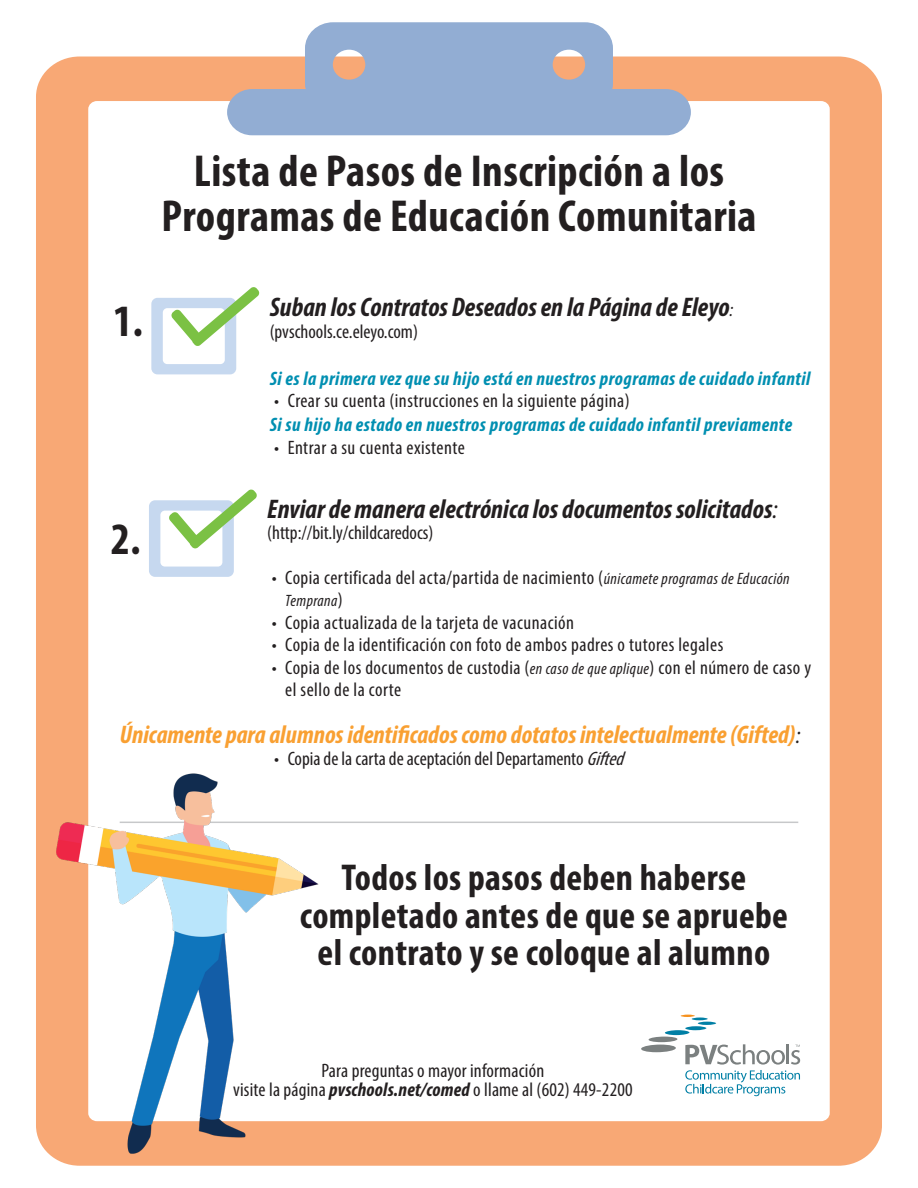
<style>
.page{position:relative;width:918px;height:1188px;background:#fff}
.page>*{position:absolute;margin:0;border:0;box-sizing:border-box;transform-origin:0 0}
.t1{font:700 condensed 45px/45px "Myriad Pro";letter-spacing:.01em;color:#231f20;text-align:center}
.t2{font:700 condensed 37.5px/37.5px "Myriad Pro";letter-spacing:.01em;color:#231f20;text-align:center}
.Bullet_List_Heading{font:italic 700 condensed 27px "Myriad Pro";color:#231f20}
.t3{font:italic 700 condensed 25.5px "Myriad Pro";color:#f9a032}
.Bullet_List_Heading-2{font:condensed 19.5px/22.5px "Myriad Pro";letter-spacing:.025em;color:#231f20}
.Bullet_List_Heading-3{font:italic 700 condensed 19.5px "Myriad Pro";letter-spacing:.025em;color:#008fb1}
.Bullet_List_Heading-4{font:condensed 19.5px "Myriad Pro";color:#231f20}
.t4{font:italic condensed 16.5px "Myriad Pro";letter-spacing:.025em;color:#231f20}
.s1{font-weight:400;font-size:19.5px}
.s2{font-weight:400}
.s3{font-style:italic;font-size:16.5px}
.s4{font-style:normal;font-size:19.5px}
.s5{font-weight:400;font-size:24px;color:#231f20}
.s6{font-style:italic}
.s7{font-weight:700;font-style:italic}
</style>
<div class="page">
<div style="left:36px;top:57px;width:846px;height:1109px;background:#f8a875;border-radius:42px"></div>
<div style="left:88px;top:101px;width:742px;height:1020px;background:#fff;border-radius:8px"></div>
<svg style="left:227px;top:22px;width:464px;height:113px"></svg>
<hr style="left:698px;top:1022px;width:18px;height:3px;background:#007fa5;border-radius:50%">
<svg style="left:680px;top:1015px;width:28px;height:5px"></svg>
<svg style="left:641px;top:1026px;width:159px;height:70px"></svg>
<svg style="left:151px;top:287px;width:109px;height:87px"></svg>
<hr style="left:120px;top:822px;width:678px;height:1px;background:#c7c8ca">
<svg style="left:149px;top:489px;width:108px;height:88px"></svg>
<img style="left:36px;top:740px;width:308px;height:426px">
<p class="t1" style="left:161px;top:148px;width:597px">Lista de Pasos de Inscripción a los<br>Programas de Educación Comunitaria</p>
<p class="t1" style="left:113px;top:298px;width:31px">1.</p>
<p class="t1" style="left:111px;top:516px;width:31px">2.</p>
<p class="Bullet_List_Heading" style="left:270px;top:290px;width:465px">Suban los Contratos Deseados en la Página de Eleyo<span class="s1">:</span></p>
<p class="Bullet_List_Heading-4" style="left:270px;top:320px;width:150px">(pvschools.ce.eleyo.com)</p>
<p class="Bullet_List_Heading-3" style="left:270px;top:366px;width:542px">Si es la primera vez que su hijo está en nuestros programas de cuidado infantil</p>
<p class="Bullet_List_Heading-2" style="left:274px;top:389px;width:357px">• Crear su cuenta (instrucciones en la siguiente página)</p>
<p class="Bullet_List_Heading-3" style="left:270px;top:413px;width:524px">Si su hijo ha estado en nuestros programas de cuidado infantil previamente</p>
<p class="Bullet_List_Heading-2" style="left:274px;top:436px;width:192px">• Entrar a su cuenta existente</p>
<p class="Bullet_List_Heading" style="left:267px;top:492px;width:512px">Enviar de manera electrónica los documentos solicitados<span class="s2">:</span></p>
<p class="Bullet_List_Heading-4" style="left:267px;top:520px;width:168px">(http://bit.ly/childcaredocs)</p>
<p class="Bullet_List_Heading-2" style="left:272px;top:566px;width:520px">• Copia certificada del acta/partida de nacimiento (<span class="s3">únicamete programas de Educación</span></p>
<p class="t4" style="left:285px;top:591px;width:59px">Temprana<span class="s4">)</span></p>
<p class="Bullet_List_Heading-2" style="left:272px;top:611px;width:304px">• Copia actualizada de la tarjeta de vacunación</p>
<p class="Bullet_List_Heading-2" style="left:272px;top:633px;width:453px">• Copia de la identificación con foto de ambos padres o tutores legales</p>
<p class="Bullet_List_Heading-2" style="left:285px;top:656px;width:527px;text-indent:-14px">• Copia de los documentos de custodia (<span class="s3">en caso de que aplique</span>) con el número de caso y el sello de la corte</p>
<p class="t3" style="left:120px;top:718px;width:682px">Únicamente para alumnos identificados como dotatos intelectualmente (Gifted)<span class="s5">:</span></p>
<p class="Bullet_List_Heading-4" style="left:274px;top:747px;width:357px">• Copia de la carta de aceptación del Departamento <span class="s6">Gifted</span></p>
<p class="t2" style="left:300px;top:858px;width:490px">Todos los pasos deben haberse completado antes de que se apruebe el contrato y se coloque al alumno</p>
<p class="Bullet_List_Heading-2" style="left:233px;top:1060px;width:401px;line-height:19.5px;text-align:center">Para preguntas o mayor información<br>visite la página <span class="s7">pvschools.net/comed</span> o llame al (602) 449-2200</p>
</div>
